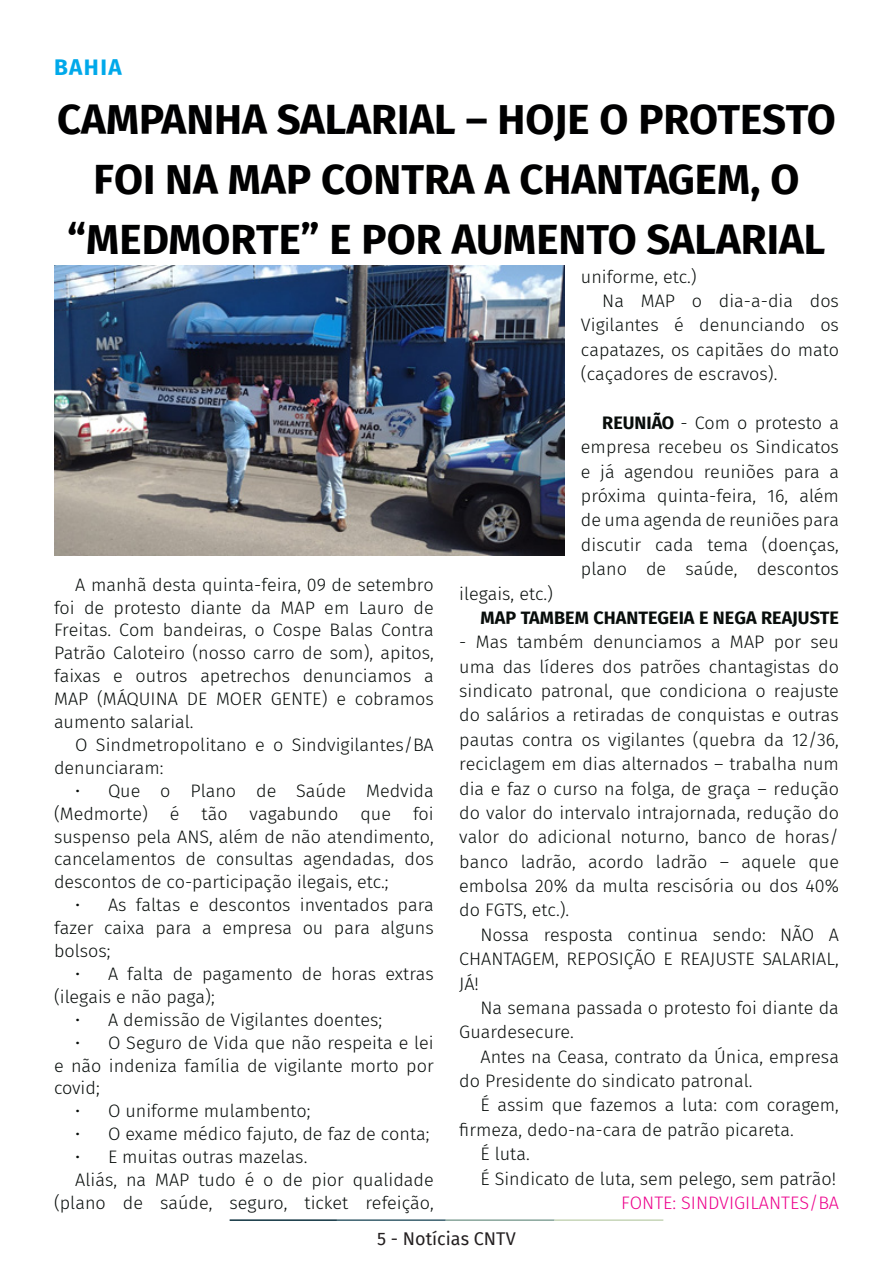
<style>
.page{position:relative;width:893px;height:1263px;background:#fff}
.page>*{position:absolute;margin:0;border:0;box-sizing:border-box;transform-origin:0 0}
.t1{font:700 42px/60px "Fira Sans";color:#000001;text-align:center}
.t2{font:700 22.5px "Fira Sans";letter-spacing:.07em;color:#00a9ea}
.t3{font:300 18px/24.5px "Fira Sans";color:#080d0b;text-align:justify}
.t4{font:700 18px "Fira Sans";color:#080d0b}
.t5{font:300 18px "Fira Sans";color:#ed028c}
.t6{font:18px "Fira Sans";color:#231f20}
.s1{font-weight:700}
</style>
<div class="page">
<hr style="left:230px;top:1219px;width:107px;height:2px;background:#0e323f">
<hr style="left:337px;top:1219px;width:109px;height:2px;background:#3a5f6d">
<hr style="left:446px;top:1219px;width:109px;height:2px;background:#87a59a">
<hr style="left:555px;top:1219px;width:108px;height:2px;background:#c6d5b7">
<img style="left:54px;top:266px;width:511px;height:290px">
<p class="t2" style="left:54px;top:48px;width:69px">BAHIA</p>
<p class="t1" style="left:57px;top:87px;width:780px">CAMPANHA SALARIAL – HOJE O PROTESTO<br>FOI NA MAP CONTRA A CHANTAGEM, O “MEDMORTE” E POR AUMENTO SALARIAL</p>
<p class="t3" style="left:54px;top:573px;width:381px;line-height:23px;text-indent:21px">A manhã desta quinta-feira, 09 de setembro foi de protesto diante da MAP em Lauro de Freitas. Com bandeiras, o Cospe Balas Contra Patrão Caloteiro (nosso carro de som), apitos, faixas e outros apetrechos denunciamos a MAP (MÁQUINA DE MOER GENTE) e cobramos aumento salarial.</p>
<p class="t3" style="left:54px;top:733px;width:381px;line-height:23px;text-indent:21px">O Sindmetropolitano e o Sindvigilantes/BA denunciaram:</p>
<p class="t3" style="left:54px;top:779px;width:381px;line-height:23px;text-indent:21px">• Que o Plano de Saúde Medvida (Medmorte) é tão vagabundo que foi suspenso pela ANS, além de não atendimento, cancelamentos de consultas agendadas, dos descontos de co-participação ilegais, etc.;</p>
<p class="t3" style="left:54px;top:893px;width:381px;line-height:23px;text-indent:21px">• As faltas e descontos inventados para fazer caixa para a empresa ou para alguns bolsos;</p>
<p class="t3" style="left:54px;top:962px;width:381px;line-height:23px;text-indent:21px">• A falta de pagamento de horas extras (ilegais e não paga);</p>
<p class="t3" style="left:75px;top:1007px;width:308px">• A demissão de Vigilantes doentes;</p>
<p class="t3" style="left:54px;top:1031px;width:381px;line-height:23px;text-indent:21px">• O Seguro de Vida que não respeita e lei e não indeniza família de vigilante morto por covid;</p>
<p class="t3" style="left:75px;top:1099px;width:237px">• O uniforme mulambento;</p>
<p class="t3" style="left:75px;top:1122px;width:356px">• O exame médico fajuto, de faz de conta;</p>
<p class="t3" style="left:75px;top:1144px;width:234px">• E muitas outras mazelas.</p>
<p class="t3" style="left:54px;top:1168px;width:381px;line-height:23px;text-align:right">Aliás, na MAP tudo é o de pior qualidade (plano de saúde, seguro, ticket refeição,</p>
<p class="t3" style="left:581px;top:264px;width:117px">uniforme, etc.)</p>
<p class="t3" style="left:581px;top:288px;width:260px;text-indent:21px">Na MAP o dia-a-dia dos Vigilantes é denunciando os capatazes, os capitães do mato (caçadores de escravos).</p>
<p class="t3" style="left:581px;top:410px;width:260px;text-indent:21px"><span class="s1">REUNIÃO</span> - Com o protesto a empresa recebeu os Sindicatos e já agendou reuniões para a próxima quinta-feira, 16, além de uma agenda de reuniões para discutir cada tema (doenças, plano de saúde, descontos</p>
<p class="t3" style="left:459px;top:581px;width:95px">ilegais, etc.)</p>
<p class="t4" style="left:480px;top:602px;width:360px">MAP TAMBEM CHANTEGEIA E NEGA REAJUSTE</p>
<p class="t3" style="left:459px;top:630px;width:381px">- Mas também denunciamos a MAP por seu uma das líderes dos patrões chantagistas do sindicato patronal, que condiciona o reajuste do salários a retiradas de conquistas e outras pautas contra os vigilantes (quebra da 12/36, reciclagem em dias alternados – trabalha num dia e faz o curso na folga, de graça – redução do valor do intervalo intrajornada, redução do valor do adicional noturno, banco de horas/ banco ladrão, acordo ladrão – aquele que embolsa 20% da multa rescisória ou dos 40% do FGTS, etc.).</p>
<p class="t3" style="left:459px;top:922px;width:381px;text-indent:21px">Nossa resposta continua sendo: NÃO A CHANTAGEM, REPOSIÇÃO E REAJUSTE SALARIAL, JÁ!</p>
<p class="t3" style="left:459px;top:995px;width:381px;text-indent:21px">Na semana passada o protesto foi diante da<br>Guardesecure.</p>
<p class="t3" style="left:459px;top:1044px;width:381px;text-indent:21px">Antes na Ceasa, contrato da Única, empresa do Presidente do sindicato patronal.</p>
<p class="t3" style="left:459px;top:1093px;width:381px;text-indent:21px">É assim que fazemos a luta: com coragem, firmeza, dedo-na-cara de patrão picareta.</p>
<p class="t3" style="left:480px;top:1141px;width:51px">É luta.</p>
<p class="t3" style="left:480px;top:1166px;width:357px">É Sindicato de luta, sem pelego, sem patrão!</p>
<p class="t5" style="left:621px;top:1190px;width:219px">FONTE: SINDVIGILANTES/BA</p>
<p class="t6" style="left:377px;top:1225px;width:140px">5 - Notícias CNTV</p>
</div>
